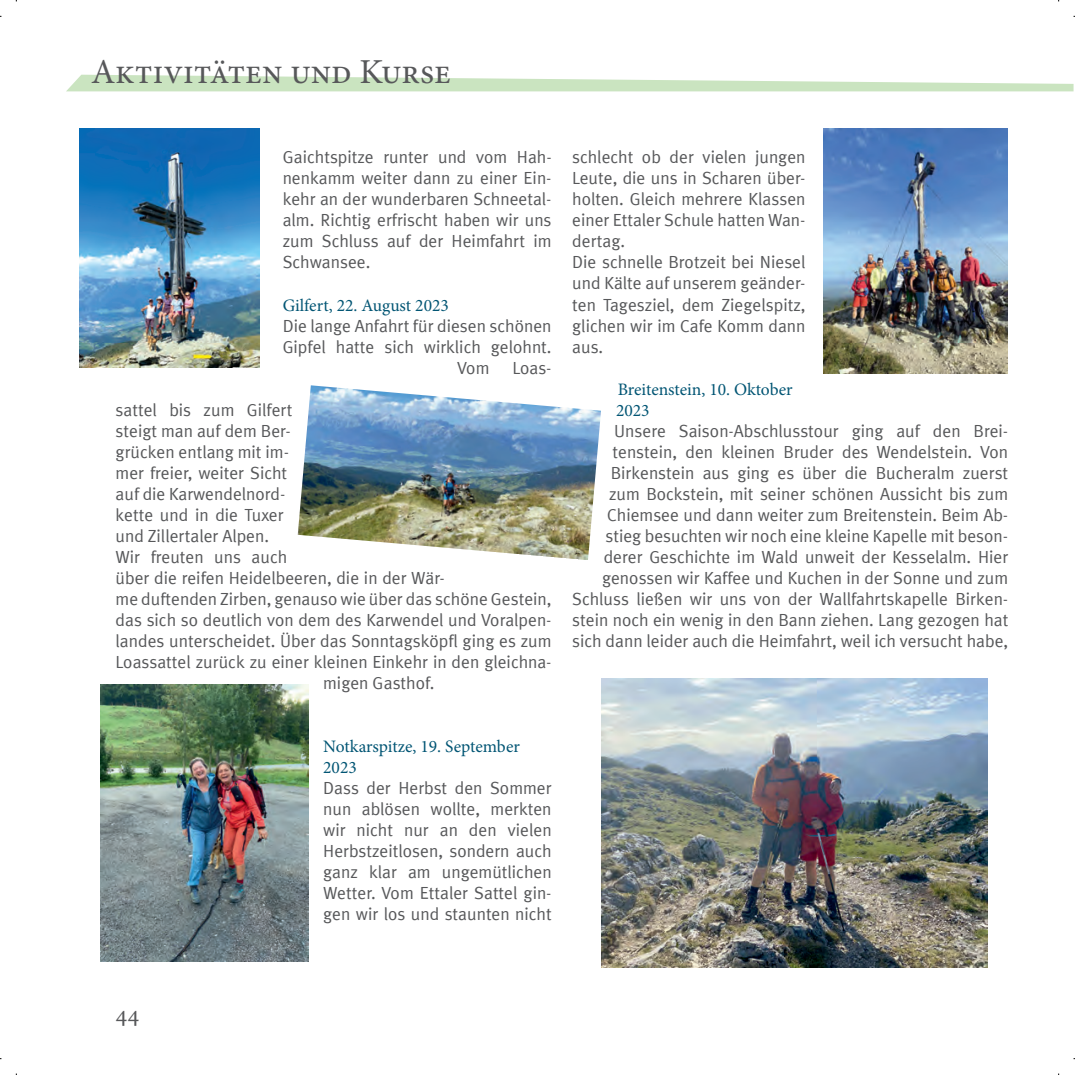
<style>
.page{position:relative;width:1075px;height:1075px;background:#fff}
.page>*{position:absolute;margin:0;border:0;box-sizing:border-box;transform-origin:0 0}
.t1{font:35px "Minion Pro";color:#57585a}
.t2{font:24.5px "Minion Pro";color:#57585a}
.t3{font:17.5px/21px "Meta Plus";color:#57585a;text-align:justify}
.t4{font:17.5px/21px "Minion Pro";color:#025574}
</style>
<div class="page">
<svg style="left:66px;top:75px;width:1007px;height:16px"></svg>
<img style="left:79px;top:128px;width:180px;height:240px">
<img style="left:298px;top:385px;width:303px;height:175px">
<img style="left:101px;top:685px;width:207px;height:276px">
<img style="left:602px;top:678px;width:385px;height:289px">
<img style="left:823px;top:128px;width:184px;height:245px">
<h1 class="t1" style="left:91px;top:49px;width:361px">Aktivitäten und Kurse</h1>
<p class="t3" style="left:283px;top:147px;width:270px">Gaichtspitze runter und vom Hah&shy;nenkamm weiter dann zu einer Ein&shy;kehr an der wunderbaren Schneetal&shy;alm. Richtig erfrischt haben wir uns zum Schluss auf der Heimfahrt im Schwansee.</p>
<p class="t4" style="left:283px;top:294px;width:168px">Gilfert, 22. August 2023</p>
<p class="t3" style="left:283px;top:315px;width:270px">Die lange Anfahrt für diesen schönen</p>
<p class="t3" style="left:283px;top:336px;width:270px">Gipfel hatte sich wirklich gelohnt.</p>
<p class="t3" style="left:457px;top:357px;width:34px">Vom</p>
<p class="t3" style="left:512px;top:357px;width:41px">Loas-</p>
<p class="t3" style="left:116px;top:399px;width:178px">sattel bis zum Gilfert</p>
<p class="t3" style="left:116px;top:420px;width:177px">steigt man auf dem Ber-</p>
<p class="t3" style="left:116px;top:441px;width:175px">grücken entlang mit im-</p>
<p class="t3" style="left:116px;top:462px;width:173px">mer freier, weiter Sicht</p>
<p class="t3" style="left:116px;top:483px;width:171px">auf die Karwendelnord-</p>
<p class="t3" style="left:116px;top:504px;width:169px">kette und in die Tuxer</p>
<p class="t3" style="left:116px;top:525px;width:155px">und Zillertaler Alpen.</p>
<p class="t3" style="left:116px;top:546px;width:173px">Wir freuten uns auch</p>
<p class="t3" style="left:116px;top:567px;width:330px">über die reifen Heidelbeeren, die in der Wär-</p>
<p class="t3" style="left:116px;top:588px;width:437px">me duftenden Zirben, genauso wie über das schöne Gestein,</p>
<p class="t3" style="left:116px;top:609px;width:437px">das sich so deutlich von dem des Karwendel und Voralpen-</p>
<p class="t3" style="left:116px;top:630px;width:437px">landes unterscheidet. Über das Sonntagsköpfl ging es zum</p>
<p class="t3" style="left:116px;top:651px;width:437px">Loassattel zurück zu einer kleinen Einkehr in den gleichna-</p>
<p class="t3" style="left:323px;top:672px;width:113px">migen Gasthof.</p>
<p class="t4" style="left:323px;top:735px;width:198px">Notkarspitze, 19. September<br>2023</p>
<p class="t3" style="left:323px;top:777px;width:230px">Dass der Herbst den Sommer nun ablösen wollte, merkten wir nicht nur an den vielen Herbstzeitlosen, sondern auch ganz klar am ungemütlichen Wetter. Vom Ettaler Sattel gin&shy;gen wir los und staunten nicht</p>
<p class="t3" style="left:572px;top:147px;width:235px;text-align:left">schlecht ob der vielen jungen<br>Leute, die uns in Scharen über&shy;holten. Gleich mehrere Klassen einer Ettaler Schule hatten Wan&shy;dertag.<br>Die schnelle Brotzeit bei Niesel und Kälte auf unserem geänder&shy;ten Tagesziel, dem Ziegelspitz, glichen wir im Cafe Komm dann aus.</p>
<p class="t4" style="left:616px;top:378px;width:178px">Breitenstein, 10. Oktober<br>2023</p>
<p class="t3" style="left:572px;top:420px;width:437px;text-align:right">Unsere Saison-Abschlusstour ging auf den Brei&shy;tenstein, den kleinen Bruder des Wendelstein. Von Birkenstein aus ging es über die Bucheralm zuerst<br>zum Bockstein, mit seiner schönen Aussicht bis zum Chiemsee und dann weiter zum Breitenstein. Beim Ab&shy;stieg besuchten wir noch eine kleine Kapelle mit beson&shy;derer Geschichte im Wald unweit der Kesselalm. Hier genossen wir Kaffee und Kuchen in der Sonne und zum Schluss ließen wir uns von der Wallfahrtskapelle Birken&shy;stein noch ein wenig in den Bann ziehen. Lang gezogen hat sich dann leider auch die Heimfahrt, weil ich versucht habe,</p>
<h2 class="t2" style="left:116px;top:997px;width:25px">44</h2>
</div>
